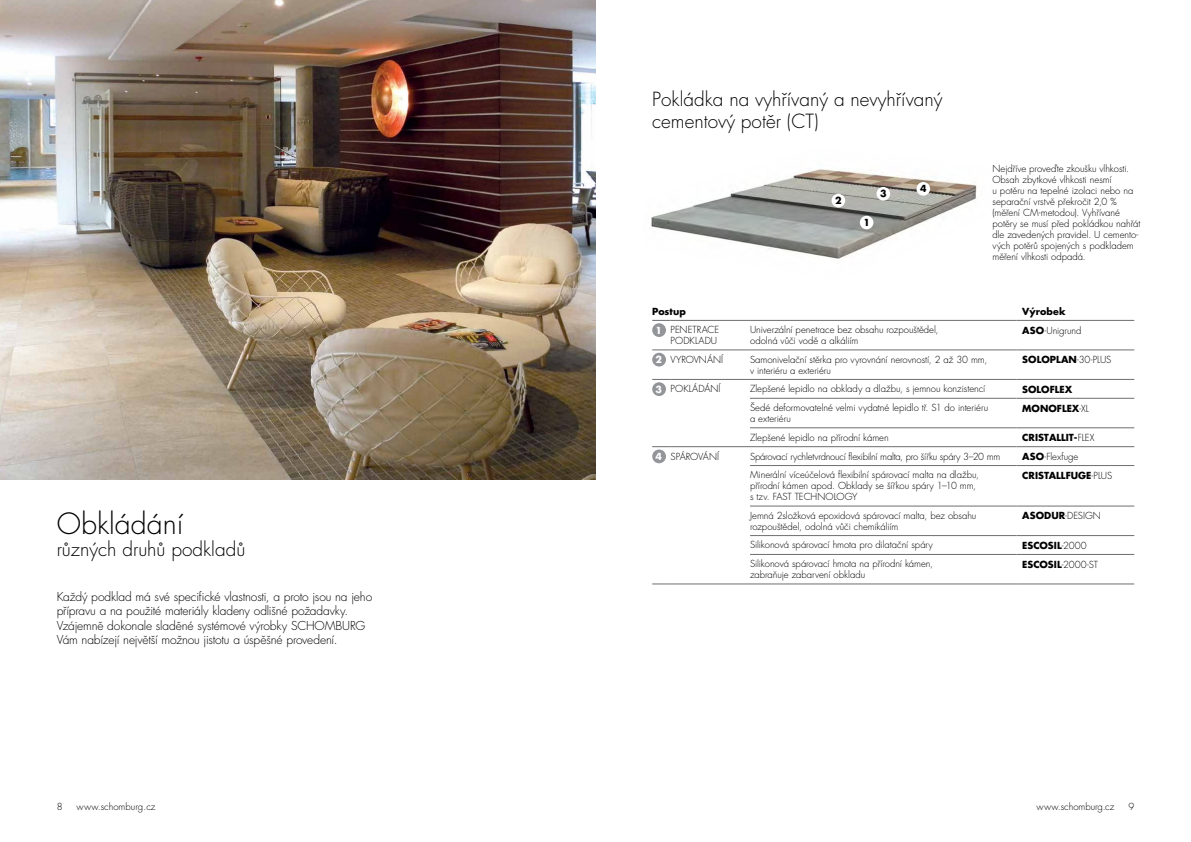
<style>
.page{position:relative;width:1191px;height:842px;background:#fff}
.page>*{position:absolute;margin:0;border:0;box-sizing:border-box;transform-origin:0 0}
.t1{font:300 28.5px "Futura CE";color:#000}
.t2{font:300 19px/22px "Futura CE";color:#000}
.t3{font:300 12px/14.4px "Futura CE";letter-spacing:-.01em;color:#000}
.t4{font:300 9.5px/11px "Futura CE";color:#000}
.t5{font:700 9.5px "Futura CE";color:#000}
.t6{font:300 9.5px "Futura CE";letter-spacing:-.025em;color:#000}
.s1{font-weight:700;color:#fff}
.s2{font-weight:700}
.s3{font-weight:300}
</style>
<div class="page">
<img style="left:0;top:0;width:595px;height:479px">
<img style="left:650px;top:169px;width:327px;height:90px">
<svg style="left:652px;top:584px;width:18px;height:1px"></svg>
<hr style="left:670px;top:584px;width:80px;height:1px;background:#6d6e71">
<svg style="left:652px;top:350px;width:18px;height:1px"></svg>
<hr style="left:670px;top:350px;width:80px;height:1px;background:#6d6e71">
<hr style="left:750px;top:350px;width:266px;height:1px;background:#6d6e71">
<hr style="left:1016px;top:350px;width:118px;height:1px;background:#6d6e71">
<hr style="left:750px;top:398px;width:266px;height:1px;background:#6d6e71">
<hr style="left:1016px;top:398px;width:118px;height:1px;background:#6d6e71">
<hr style="left:750px;top:428px;width:266px;height:1px;background:#6d6e71">
<hr style="left:750px;top:465px;width:266px;height:1px;background:#6d6e71">
<svg style="left:652px;top:379px;width:18px;height:1px"></svg>
<hr style="left:670px;top:379px;width:80px;height:1px;background:#6d6e71">
<hr style="left:750px;top:379px;width:266px;height:1px;background:#6d6e71">
<hr style="left:1016px;top:379px;width:118px;height:1px;background:#6d6e71">
<hr style="left:1016px;top:446px;width:118px;height:1px;background:#6d6e71">
<hr style="left:750px;top:506px;width:266px;height:1px;background:#6d6e71">
<hr style="left:1016px;top:506px;width:118px;height:1px;background:#6d6e71">
<hr style="left:750px;top:535px;width:266px;height:1px;background:#6d6e71">
<hr style="left:1016px;top:535px;width:118px;height:1px;background:#6d6e71">
<hr style="left:750px;top:554px;width:266px;height:1px;background:#6d6e71">
<hr style="left:1016px;top:554px;width:118px;height:1px;background:#6d6e71">
<hr style="left:1016px;top:584px;width:118px;height:1px;background:#6d6e71">
<hr style="left:1016px;top:428px;width:118px;height:1px;background:#6d6e71">
<hr style="left:1016px;top:465px;width:118px;height:1px;background:#6d6e71">
<svg style="left:652px;top:320px;width:18px;height:1px"></svg>
<hr style="left:670px;top:320px;width:80px;height:1px;background:#6d6e71">
<hr style="left:750px;top:320px;width:266px;height:1px;background:#6d6e71">
<hr style="left:1016px;top:320px;width:118px;height:1px;background:#6d6e71">
<svg style="left:652px;top:446px;width:18px;height:1px"></svg>
<hr style="left:670px;top:446px;width:80px;height:1px;background:#6d6e71">
<hr style="left:750px;top:446px;width:266px;height:1px;background:#6d6e71">
<hr style="left:750px;top:584px;width:266px;height:1px;background:#6d6e71">
<div style="left:652px;top:323px;width:14px;height:14px;background:#939598;border-radius:50%"></div>
<div style="left:652px;top:353px;width:14px;height:13px;background:#939598;border-radius:50%"></div>
<div style="left:652px;top:382px;width:14px;height:14px;background:#939598;border-radius:50%"></div>
<div style="left:652px;top:449px;width:14px;height:14px;background:#939598;border-radius:50%"></div>
<div style="left:860px;top:216px;width:13px;height:13px;background:#fff;border-radius:50%"></div>
<div style="left:831px;top:194px;width:14px;height:13px;background:#fff;border-radius:50%"></div>
<div style="left:876px;top:187px;width:14px;height:14px;background:#fff;border-radius:50%"></div>
<div style="left:916px;top:182px;width:14px;height:14px;background:#fff;border-radius:50%"></div>
<h1 class="t1" style="left:57px;top:507px;width:128px">Obkládání</h1>
<h2 class="t2" style="left:57px;top:539px;width:190px">různých druhů podkladů</h2>
<p class="t3" style="left:57px;top:590px;width:317px">Každý podklad má své specifické vlastnosti, a proto jsou na jeho přípravu a na použité materiály kladeny odlišné požadavky.<br>Vzájemně dokonale sladěné systémové výrobky SCHOMBURG Vám nabízejí největší možnou jistotu a úspěšné provedení.</p>
<p class="t4" style="left:57px;top:801px;width:7px">8</p>
<p class="t4" style="left:77px;top:801px;width:80px">www.schomburg.cz</p>
<h2 class="t2" style="left:652px;top:89px;width:292px">Pokládka na vyhřívaný a nevyhřívaný cementový potěr (CT)</h2>
<p class="t5" style="left:835px;top:194px;width:8px">2</p>
<p class="t5" style="left:863px;top:216px;width:8px">1</p>
<p class="t5" style="left:880px;top:188px;width:8px">3</p>
<p class="t5" style="left:920px;top:183px;width:8px">4</p>
<p class="t4" style="left:992px;top:163px;width:149px">Nejdříve proveďte zkoušku vlhkosti.<br>Obsah zbytkové vlhkosti nesmí<br>u potěru na tepelné izolaci nebo na separační vrstvě překročit 2,0 % (měření CM-metodou). Vyhřívané potěry se musí před pokládkou nahřát dle zavedených pravidel. U cemento&shy;vých potěrů spojených s podkladem měření vlhkosti odpadá.</p>
<p class="t5" style="left:652px;top:305px;width:35px">Postup</p>
<p class="t5" style="left:1022px;top:305px;width:45px">Výrobek</p>
<p class="t4" style="left:655px;top:325px;width:65px;text-align:right"><span class="s1">1</span> PENETRACE<br>PODKLADU</p>
<p class="t4" style="left:750px;top:325px;width:190px">Univerzální penetrace bez obsahu rozpouštědel, odolná vůči vodě a alkáliím</p>
<p class="t4" style="left:1022px;top:325px;width:61px"><span class="s2">ASO</span>-Unigrund</p>
<p class="t4" style="left:655px;top:354px;width:69px"><span class="s1">2</span> VYROVNÁNÍ</p>
<p class="t4" style="left:750px;top:354px;width:239px">Samonivelační stěrka pro vyrovnání nerovností, 2 až 30 mm, v interiéru a exteriéru</p>
<p class="t5" style="left:1022px;top:354px;width:91px">SOLOPLAN<span class="s3">-30-PLUS</span></p>
<p class="t4" style="left:655px;top:384px;width:67px"><span class="s1">3</span> POKLÁDÁNÍ</p>
<p class="t4" style="left:750px;top:384px;width:237px">Zlepšené lepidlo na obklady a dlažbu, s jemnou konzistencí</p>
<p class="t5" style="left:1022px;top:383px;width:51px">SOLOFLEX</p>
<p class="t4" style="left:750px;top:403px;width:240px">Šedé deformovatelné velmi vydatné lepidlo tř. S1 do interiéru a exteriéru</p>
<p class="t5" style="left:1022px;top:402px;width:68px">MONOFLEX<span class="s3">-XL</span></p>
<p class="t4" style="left:750px;top:432px;width:140px">Zlepšené lepidlo na přírodní kámen</p>
<p class="t5" style="left:1022px;top:431px;width:74px">CRISTALLIT-<span class="s3">FLEX</span></p>
<p class="t4" style="left:655px;top:451px;width:65px"><span class="s1">4</span> SPÁROVÁNÍ</p>
<p class="t6" style="left:750px;top:451px;width:252px">Spárovací rychletvrdnoucí flexibilní malta, pro šířku spáry 3–20 mm</p>
<p class="t4" style="left:1022px;top:451px;width:58px"><span class="s2">ASO</span>-Flexfuge</p>
<p class="t4" style="left:750px;top:470px;width:231px">Minerální víceúčelová flexibilní spárovací malta na dlažbu, přírodní kámen apod. Obklady se šířkou spáry 1–10 mm, s tzv. FAST TECHNOLOGY</p>
<p class="t5" style="left:1022px;top:469px;width:2px">cristallfu</p>
<p class="t4" style="left:1078px;top:470px;width:18px"><span class="s2">ge</span>-plus</p>
<p class="t4" style="left:750px;top:510px;width:228px">Jemná 2složková epoxidová spárovací malta, bez obsahu rozpouštědel, odolná vůči chemikáliím</p>
<p class="t4" style="left:1022px;top:511px;width:80px"><span class="s2">ASODUR</span>-DESIGN</p>
<p class="t4" style="left:750px;top:540px;width:184px">Silikonová spárovací hmota pro dilatační spáry</p>
<p class="t5" style="left:1022px;top:539px;width:66px">ESCOSIL<span class="s3">-2000</span></p>
<p class="t4" style="left:750px;top:559px;width:185px">Silikonová spárovací hmota na přírodní kámen, zabraňuje zabarvení obkladu</p>
<p class="t4" style="left:1022px;top:559px;width:77px"><span class="s2">ESCOSIL</span>-2000-ST</p>
<p class="t4" style="left:1036px;top:801px;width:79px">www.schomburg.cz</p>
<p class="t4" style="left:1128px;top:801px;width:7px">9</p>
</div>
